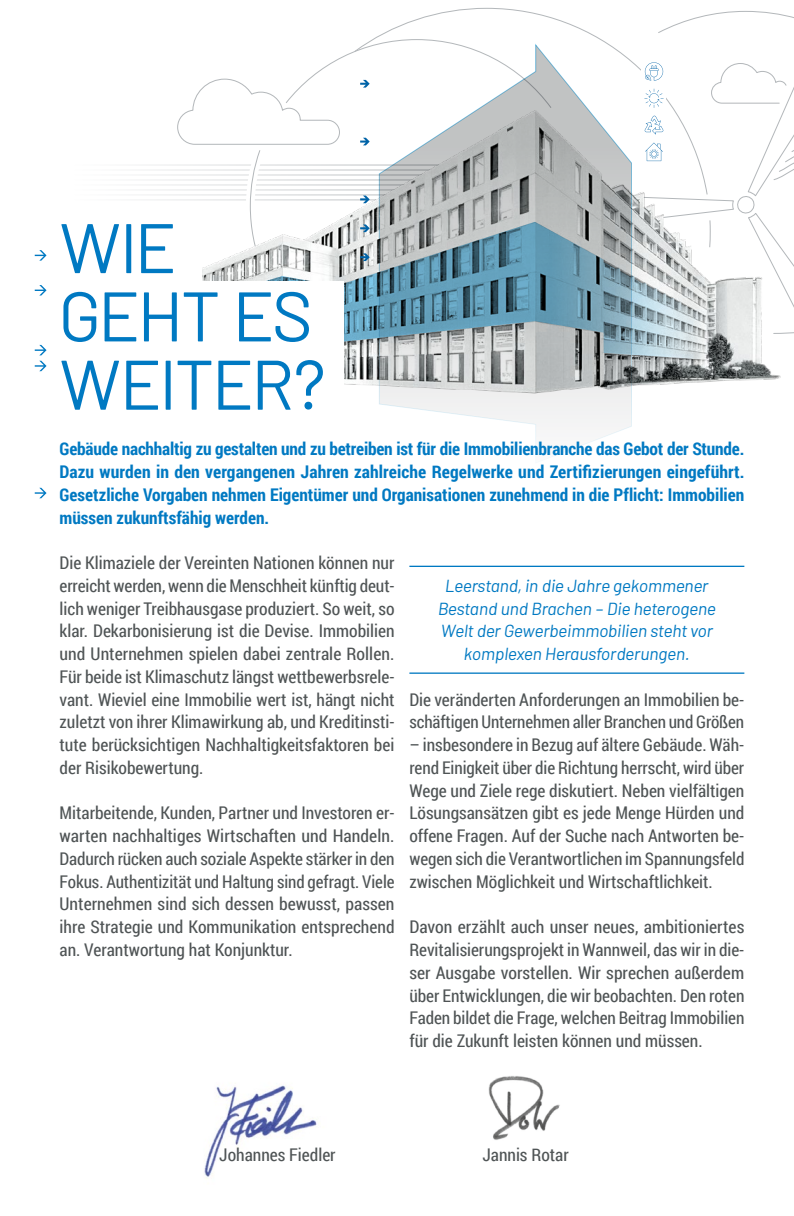
<style>
.page{position:relative;width:794px;height:1216px;background:#fff}
.page>*{position:absolute;margin:0;border:0;box-sizing:border-box;transform-origin:0 0}
.t1{font:70px/68.2px "Barlow";letter-spacing:-.01em;color:#0079c2}
.t2{font:17.5px/22.8px "Roboto Condensed";color:#4f5455;text-align:justify}
.t3{font:700 17.5px/22.8px "Roboto Condensed";color:#0079c2;text-align:justify}
.t4{font:italic 17.5px/22.8px "Barlow";color:#0079c2;text-align:center}
</style>
<div class="page">
<hr style="left:32px;top:165px;width:445px;height:1px;background:#b3b7ba">
<hr style="left:32px;top:179px;width:445px;height:1px;background:#b3b7ba">
<hr style="left:32px;top:174px;width:445px;height:1px;background:#b3b7ba">
<hr style="left:32px;top:194px;width:445px;height:1px;background:#b3b7ba">
<hr style="left:32px;top:169px;width:445px;height:1px;background:#b3b7ba">
<hr style="left:32px;top:189px;width:445px;height:1px;background:#b3b7ba">
<hr style="left:32px;top:184px;width:445px;height:1px;background:#b3b7ba">
<hr style="left:32px;top:199px;width:445px;height:1px;background:#b3b7ba">
<img style="left:344px;top:134px;width:450px;height:252px">
<svg style="left:709px;top:219px;width:2px;height:29px"></svg>
<svg style="left:373px;top:7px;width:335px;height:188px"></svg>
<div style="left:641px;top:58px;width:25px;height:60px;background:#fff"></div>
<svg style="left:645px;top:143px;width:18px;height:18px"></svg>
<svg style="left:773px;top:144px;width:21px;height:38px"></svg>
<svg style="left:773px;top:331px;width:21px;height:3px"></svg>
<svg style="left:632px;top:222px;width:74px;height:138px"></svg>
<svg style="left:177px;top:39px;width:375px;height:334px"></svg>
<svg style="left:644px;top:11px;width:150px;height:123px"></svg>
<svg style="left:378px;top:44px;width:254px;height:413px"></svg>
<img style="left:204px;top:1085px;width:113px;height:94px">
<img style="left:488px;top:1076px;width:72px;height:64px">
<hr style="left:409px;top:565px;width:335px;height:2px;background:#0079c2">
<hr style="left:409px;top:672px;width:335px;height:1px;background:#0079c2">
<div style="left:28px;top:219px;width:154px;height:86px;background:#fff"></div>
<div style="left:16px;top:281px;width:328px;height:102px;background:#fff"></div>
<svg style="left:35px;top:285px;width:12px;height:10px"></svg>
<svg style="left:35px;top:250px;width:12px;height:11px"></svg>
<svg style="left:35px;top:345px;width:12px;height:10px"></svg>
<svg style="left:35px;top:361px;width:12px;height:10px"></svg>
<svg style="left:35px;top:488px;width:12px;height:10px"></svg>
<h1 class="t1" style="left:60px;top:208px;width:267px">WIE<br>GEHT ES<br>WEITER?</h1>
<p class="t3" style="left:60px;top:437px;width:686px">Gebäude nachhaltig zu gestalten und zu betreiben ist für die Immobilienbranche das Gebot der Stunde.<br>Dazu wurden in den vergangenen Jahren zahlreiche Regelwerke und Zertifizierungen eingeführt.<br>Gesetzliche Vorgaben nehmen Eigentümer und Organisationen zunehmend in die Pflicht: Immobilien müssen zukunftsfähig werden.</p>
<p class="t2" style="left:60px;top:551px;width:336px">Die Klimaziele der Vereinten Nationen können nur erreicht werden, wenn die Menschheit künftig deut&shy;lich weniger Treibhausgase produziert. So weit, so klar. Dekarbonisierung ist die Devise. Immobilien und Unternehmen spielen dabei zentrale Rollen.<br>Für beide ist Klimaschutz längst wettbewerbsrele&shy;vant. Wieviel eine Immobilie wert ist, hängt nicht zuletzt von ihrer Klimawirkung ab, und Kreditinsti&shy;tute berücksichtigen Nachhaltigkeitsfaktoren bei der Risikobewertung.</p>
<p class="t2" style="left:60px;top:801px;width:336px">Mitarbeitende, Kunden, Partner und Investoren er&shy;warten nachhaltiges Wirtschaften und Handeln.<br>Dadurch rücken auch soziale Aspekte stärker in den Fokus. Authentizität und Haltung sind gefragt. Viele Unternehmen sind sich dessen bewusst, passen ihre Strategie und Kommunikation entsprechend an. Verantwortung hat Konjunktur.</p>
<p class="t4" style="left:438px;top:572px;width:279px">Leerstand, in die Jahre gekommener Bestand und Brachen – Die heterogene Welt der Gewerbeimmobilien steht vor komplexen Herausforderungen.</p>
<p class="t2" style="left:409px;top:687px;width:336px">Die veränderten Anforderungen an Immobilien be&shy;schäftigen Unternehmen aller Branchen und Größen</p>
<p class="t2" style="left:409px;top:733px;width:336px">– insbesondere in Bezug auf ältere Gebäude. Wäh&shy;rend Einigkeit über die Richtung herrscht, wird über Wege und Ziele rege diskutiert. Neben vielfältigen Lösungsansätzen gibt es jede Menge Hürden und offene Fragen. Auf der Suche nach Antworten be&shy;wegen sich die Verantwortlichen im Spannungsfeld zwischen Möglichkeit und Wirtschaftlichkeit.</p>
<p class="t2" style="left:409px;top:915px;width:336px">Davon erzählt auch unser neues, ambitioniertes Revitalisierungsprojekt in Wannweil, das wir in die&shy;ser Ausgabe vorstellen. Wir sprechen außerdem über Entwicklungen, die wir beobachten. Den roten Faden bildet die Frage, welchen Beitrag Immobilien für die Zukunft leisten können und müssen.</p>
<p class="t2" style="left:219px;top:1142px;width:118px">Johannes Fiedler</p>
<p class="t2" style="left:482px;top:1142px;width:88px">Jannis Rotar</p>
</div>
